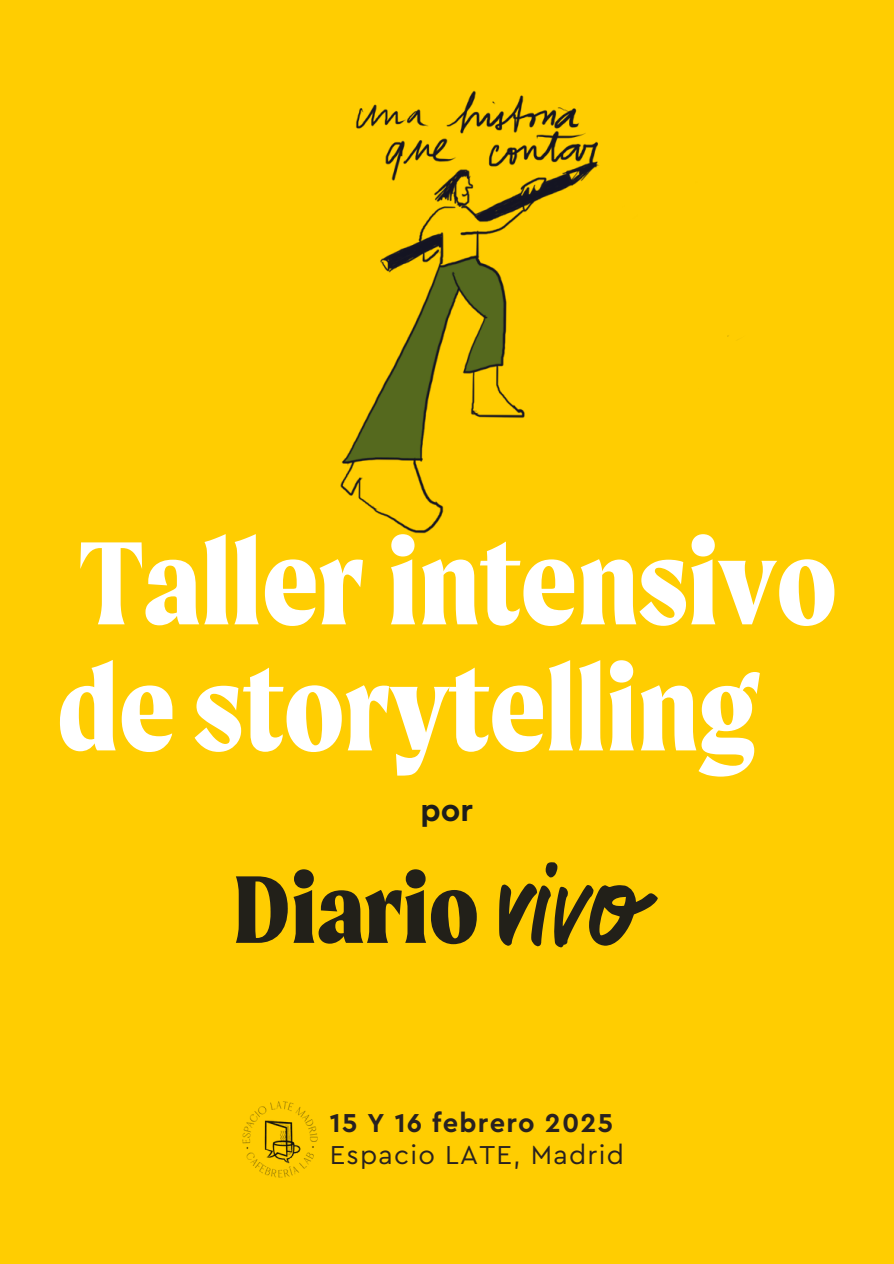
<style>
.page{position:relative;width:894px;height:1264px;background:#fff}
.page>*{position:absolute;margin:0;border:0;box-sizing:border-box;transform-origin:0 0}
.t1{font:700 126px/126px "Moret";color:#fff}
.t2{font:700 32.25px "Cera Pro";color:#1d1d1b}
.t3{font:27.15px "Cera Pro";letter-spacing:.045em;color:#282120}
.t4{font:700 27.15px "Cera Pro";letter-spacing:.045em;color:#282120}
</style>
<div class="page">
<div style="left:0;top:0;width:893px;height:1263px;background:#ffcd01"></div>
<svg style="left:236px;top:869px;width:240px;height:75px"></svg>
<svg style="left:545px;top:862px;width:12px;height:15px"></svg>
<svg style="left:499px;top:883px;width:158px;height:64px"></svg>
<img style="left:340px;top:90px;width:389px;height:444px">
<img style="left:242px;top:1101px;width:76px;height:77px">
<p class="t1" style="left:56px;top:519px;width:782px">Taller intensivo de storytelling</p>
<p class="t2" style="left:420px;top:795px;width:54px">por</p>
<h1 class="t4" style="left:330px;top:1110px;width:284px">15 Y 16 febrero 2025</h1>
<p class="t3" style="left:330px;top:1141px;width:295px">Espacio LATE, Madrid</p>
</div>
